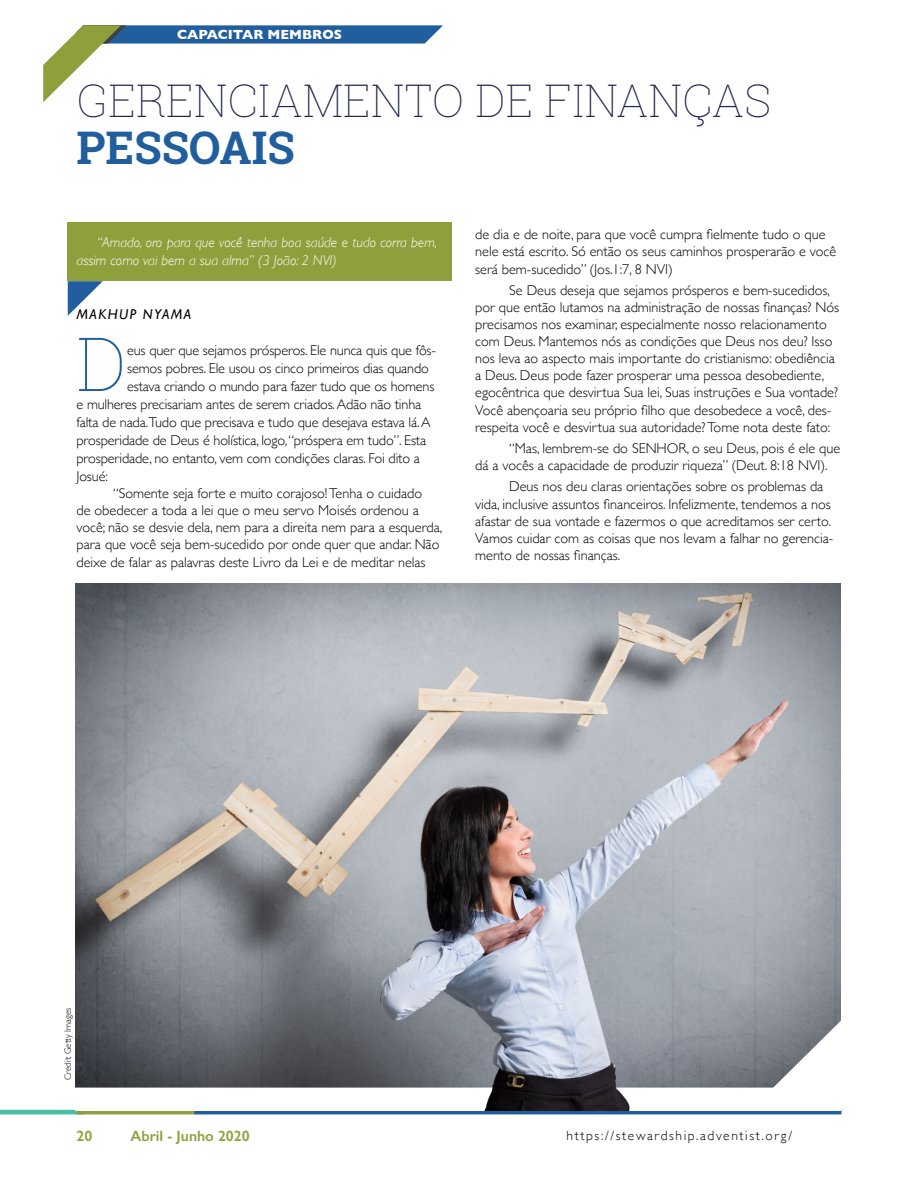
<style>
.page{position:relative;width:918px;height:1188px;background:#fff}
.page>*{position:absolute;margin:0;border:0;box-sizing:border-box;transform-origin:0 0}
.t1{font:100 74.7px "Roboto Slab";color:#215e9e}
.t2{font:100 45px "Roboto Slab";color:#20264f}
.t3{font:700 45px "Roboto Slab";color:#215e9e}
.t4{font:600 15px "Gill Sans";color:#8ea03c}
.t5{font:300 14.25px/17.1px "Gill Sans";color:#000}
.t6{font:italic 300 14.25px/18px "Gill Sans";color:#fff}
.t7{font:italic 14.25px "Gill Sans";letter-spacing:.1em;color:#000}
.t8{font:300 13.5px "Gill Sans";letter-spacing:.12em;color:#000}
.t9{font:700 13.5px "Gill Sans";color:#fff}
.t10{font:300 9px "Gill Sans";color:#000}
</style>
<div class="page">
<svg style="left:194px;top:1110px;width:647px;height:4px;fill:#215e9e"></svg>
<hr style="left:0;top:1110px;width:83px;height:4px;background:#46bea5">
<svg style="left:77px;top:1110px;width:117px;height:4px"></svg>
<svg style="left:43px;top:25px;width:400px;height:77px"></svg>
<svg style="left:68px;top:281px;width:35px;height:35px"></svg>
<div style="left:67px;top:223px;width:385px;height:58px;background:#8ea03c"></div>
<img style="left:76px;top:583px;width:765px;height:527px">
<svg style="left:771px;top:1013px;width:70px;height:77px"></svg>
<p class="t9" style="left:177px;top:24px;width:166px">CAPACITAR MEMBROS</p>
<h2 class="t2" style="left:77px;top:70px;width:696px">GERENCIAMENTO DE FINANÇAS</h2>
<h2 class="t3" style="left:77px;top:116px;width:220px">PESSOAIS</h2>
<p class="t6" style="left:77px;top:233px;width:362px;text-indent:20px">“Amado, oro para que você tenha boa saúde e tudo corra bem, assim como vai bem a sua alma” (3 João: 2 NVI)</p>
<p class="t7" style="left:77px;top:306px;width:116px">MAKHUP NYAMA</p>
<h1 class="t1" style="left:77px;top:313px;width:52px">D</h1>
<p class="t5" style="left:127px;top:341px;width:310px">eus quer que sejamos prósperos. Ele nunca quis que fôs-</p>
<p class="t5" style="left:127px;top:359px;width:303px">semos pobres. Ele usou os cinco primeiros dias quando</p>
<p class="t5" style="left:127px;top:377px;width:309px">estava criando o mundo para fazer tudo que os homens</p>
<p class="t5" style="left:77px;top:395px;width:346px">e mulheres precisariam antes de serem criados. Adão não tinha</p>
<p class="t5" style="left:77px;top:413px;width:356px">falta de nada.Tudo que precisava e tudo que desejava estava lá. A</p>
<p class="t5" style="left:77px;top:431px;width:351px">prosperidade de Deus é holística, logo, “próspera em tudo”. Esta</p>
<p class="t5" style="left:77px;top:449px;width:345px">prosperidade, no entanto, vem com condições claras. Foi dito a</p>
<p class="t5" style="left:77px;top:467px;width:33px">Josué:</p>
<p class="t5" style="left:113px;top:484px;width:310px">“Somente seja forte e muito corajoso! Tenha o cuidado</p>
<p class="t5" style="left:77px;top:501px;width:344px">de obedecer a toda a lei que o meu servo Moisés ordenou a</p>
<p class="t5" style="left:77px;top:518px;width:367px">você; não se desvie dela, nem para a direita nem para a esquerda,</p>
<p class="t5" style="left:77px;top:536px;width:364px">para que você seja bem-sucedido por onde quer que andar. Não</p>
<p class="t5" style="left:77px;top:553px;width:351px">deixe de falar as palavras deste Livro da Lei e de meditar nelas</p>
<p class="t5" style="left:475px;top:225px;width:363px">de dia e de noite, para que você cumpra fielmente tudo o que nele está escrito. Só então os seus caminhos prosperarão e você será bem-sucedido” (Jos.1:7, 8 NVI)</p>
<p class="t5" style="left:475px;top:281px;width:365px;text-indent:34px">Se Deus deseja que sejamos prósperos e bem-sucedidos, por que então lutamos na administração de nossas finanças? Nós precisamos nos examinar, especialmente nosso relacionamento com Deus. Mantemos nós as condições que Deus nos deu? Isso nos leva ao aspecto mais importante do cristianismo: obediência a Deus. Deus pode fazer prosperar uma pessoa desobediente, egocêntrica que desvirtua Sua lei, Suas instruções e Sua vontade?<br>Você abençoaria seu próprio filho que desobedece a você, des&shy;respeita você e desvirtua sua autoridade? Tome nota deste fato:</p>
<p class="t5" style="left:475px;top:439px;width:367px;text-indent:34px">“Mas, lembrem-se do SENHOR, o seu Deus, pois é ele que dá a vocês a capacidade de produzir riqueza” (Deut. 8:18 NVI).</p>
<p class="t5" style="left:475px;top:478px;width:360px;text-indent:34px">Deus nos deu claras orientações sobre os problemas da vida, inclusive assuntos financeiros. Infelizmente, tendemos a nos afastar de sua vontade e fazermos o que acreditamos ser certo.<br>Vamos cuidar com as coisas que nos levam a falhar no gerencia&shy;mento de nossas finanças.</p>
<p class="t10" style="left:61px;top:1080px;width:74px;rotate:-90deg">Credit: Getty Images</p>
<p class="t4" style="left:77px;top:1127px;width:17px">20</p>
<p class="t4" style="left:131px;top:1127px;width:121px">Abril - Junho 2020</p>
<p class="t8" style="left:566px;top:1125px;width:227px">https://stewardship.adventist.org/</p>
</div>
